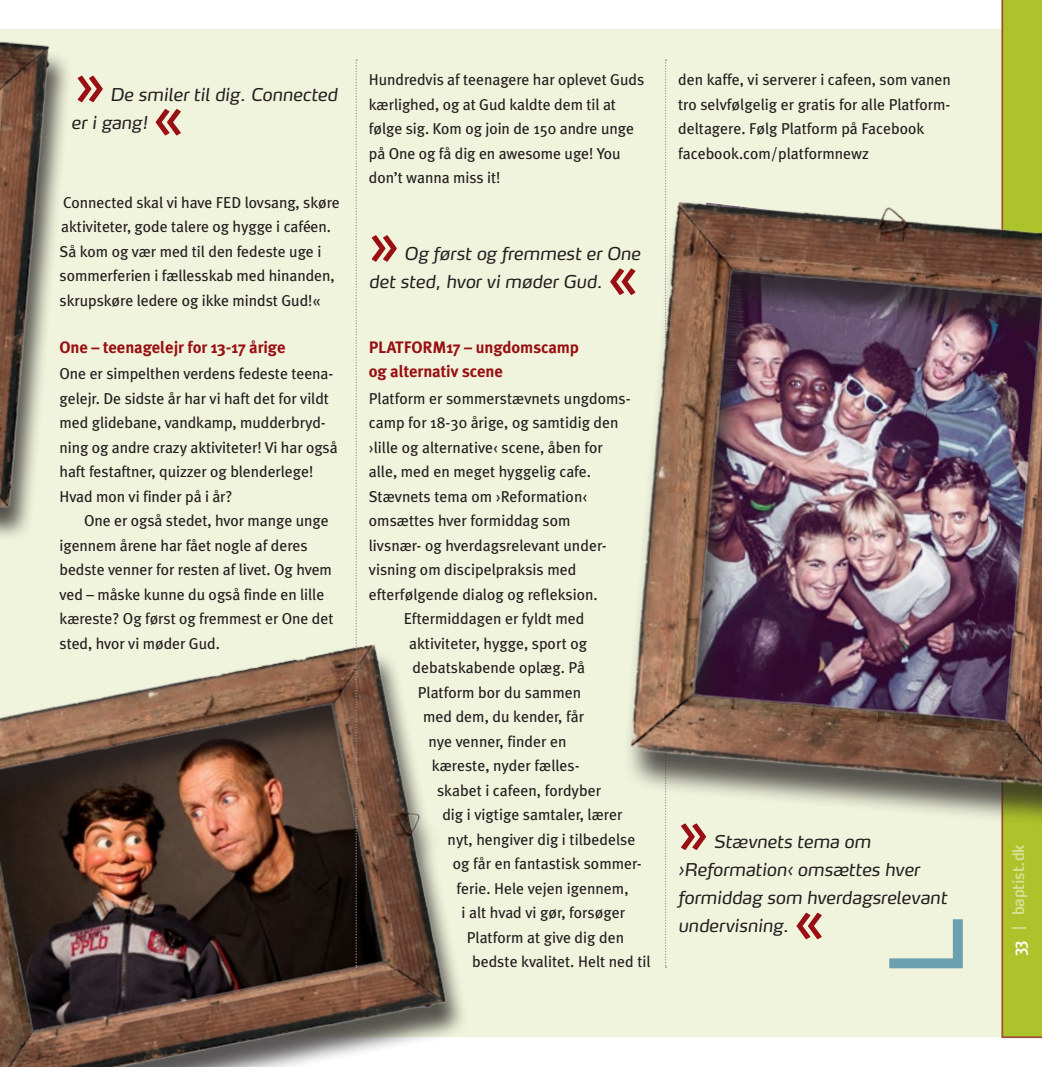
<style>
.page{position:relative;width:1042px;height:1067px;background:#fff}
.page>*{position:absolute;margin:0;border:0;box-sizing:border-box;transform-origin:0 0}
.Citat{font:600 52.5px "Max OT";color:#990f13}
.Citat-2{font:italic 17.5px/28px "Max OT";letter-spacing:-.005em;color:#231f20}
.Mellemrubrik_9_14{font:700 16.62px/24.5px "Meta Plus";letter-spacing:-.005em;color:#990f13}
.Brødtxt_9_14{font:15.75px/24.5px "Meta Plus";letter-spacing:-.005em;color:#231f20}
.Manchet{font:600 15.75px "Max OT";letter-spacing:-.02em;color:#fff;scale:.93 1}
</style>
<div class="page">
<div style="left:0;top:30px;width:1042px;height:1007px;background:#f0f4dc"></div>
<div style="left:0;top:20px;width:73px;height:521px;background:#231f20;opacity:.75"></div>
<img style="left:0;top:20px;width:69px;height:505px">
<img style="left:0;top:644px;width:463px;height:423px">
<svg style="left:665px;top:60px;width:1px;height:907px"></svg>
<svg style="left:355px;top:60px;width:2px;height:907px"></svg>
<svg style="left:1001px;top:0;width:41px;height:1038px;background:#acbe2d"></svg>
<svg style="left:889px;top:919px;width:74px;height:49px"></svg>
<div style="left:622px;top:208px;width:420px;height:619px;background:#231f20;opacity:.75"></div>
<img style="left:622px;top:173px;width:420px;height:632px">
<p class="Citat" style="left:75px;top:51px;width:32px">»</p>
<p class="Citat-2" style="left:71px;top:80px;width:268px;text-indent:39px">De smiler til dig. Connected er i gang!</p>
<p class="Citat" style="left:153px;top:84px;width:32px">«</p>
<p class="Brødtxt_9_14" style="left:60px;top:190px;width:282px">Connected skal vi have FED lovsang, skøre aktiviteter, gode talere og hygge i caféen.<br>Så kom og vær med til den fedeste uge i sommerferien i fællesskab med hinanden, skrupskøre ledere og ikke mindst Gud!«</p>
<p class="Mellemrubrik_9_14" style="left:60px;top:335px;width:227px">One – teenagelejr for 13-17 årige</p>
<p class="Brødtxt_9_14" style="left:60px;top:361px;width:280px">One er simpelthen verdens fedeste teena&shy;gelejr. De sidste år har vi haft det for vildt med glidebane, vandkamp, mudderbryd&shy;ning og andre crazy aktiviteter! Vi har også haft festaftner, quizzer og blenderlege!<br>Hvad mon vi finder på i år?</p>
<p class="Brødtxt_9_14" style="left:60px;top:508px;width:275px;text-indent:25px">One er også stedet, hvor mange unge igennem årene har fået nogle af deres bedste venner for resten af livet. Og hvem ved – måske kunne du også finde en lille kæreste? Og først og fremmest er One det sted, hvor vi møder Gud.</p>
<p class="Brødtxt_9_14" style="left:369px;top:67px;width:277px">Hundredvis af teenagere har oplevet Guds kærlighed, og at Gud kaldte dem til at følge sig. Kom og join de 150 andre unge på One og få dig en awesome uge! You don’t wanna miss it!</p>
<p class="Citat" style="left:369px;top:210px;width:32px">»</p>
<p class="Citat-2" style="left:369px;top:239px;width:273px;text-indent:35px">Og først og fremmest er One det sted, hvor vi møder Gud.</p>
<p class="Citat" style="left:607px;top:244px;width:32px">«</p>
<p class="Mellemrubrik_9_14" style="left:369px;top:335px;width:212px">PLATFORM17 – ungdomscamp og alternativ scene</p>
<p class="Brødtxt_9_14" style="left:369px;top:386px;width:262px">Platform er sommerstævnets ungdoms-</p>
<p class="Brødtxt_9_14" style="left:369px;top:410px;width:251px">camp for 18-30 årige, og samtidig den</p>
<p class="Brødtxt_9_14" style="left:369px;top:435px;width:235px">›lille og alternative‹ scene, åben for</p>
<p class="Brødtxt_9_14" style="left:369px;top:459px;width:224px">alle, med en meget hyggelig cafe.</p>
<p class="Brødtxt_9_14" style="left:369px;top:484px;width:220px">Stævnets tema om ›Reformation‹</p>
<p class="Brødtxt_9_14" style="left:369px;top:508px;width:203px">omsættes hver formiddag som</p>
<p class="Brødtxt_9_14" style="left:369px;top:533px;width:239px">livsnær- og hverdagsrelevant under-</p>
<p class="Brødtxt_9_14" style="left:369px;top:557px;width:209px">visning om discipelpraksis med</p>
<p class="Brødtxt_9_14" style="left:369px;top:582px;width:230px">efterfølgende dialog og refleksion.</p>
<p class="Brødtxt_9_14" style="left:404px;top:606px;width:182px">Eftermiddagen er fyldt med</p>
<p class="Brødtxt_9_14" style="left:409px;top:631px;width:180px">aktiviteter, hygge, sport og</p>
<p class="Brødtxt_9_14" style="left:412px;top:655px;width:174px">debatskabende oplæg. På</p>
<p class="Brødtxt_9_14" style="left:418px;top:680px;width:165px">Platform bor du sammen</p>
<p class="Brødtxt_9_14" style="left:423px;top:704px;width:162px">med dem, du kender, får</p>
<p class="Brødtxt_9_14" style="left:428px;top:729px;width:140px">nye venner, finder en</p>
<p class="Brødtxt_9_14" style="left:432px;top:753px;width:149px">kæreste, nyder fælles-</p>
<p class="Brødtxt_9_14" style="left:437px;top:778px;width:165px">skabet i cafeen, fordyber</p>
<p class="Brødtxt_9_14" style="left:442px;top:802px;width:182px">dig i vigtige samtaler, lærer</p>
<p class="Brødtxt_9_14" style="left:447px;top:827px;width:189px">nyt, hengiver dig i tilbedelse</p>
<p class="Brødtxt_9_14" style="left:453px;top:851px;width:190px">og får en fantastisk sommer-</p>
<p class="Brødtxt_9_14" style="left:456px;top:876px;width:174px">ferie. Hele vejen igennem,</p>
<p class="Brødtxt_9_14" style="left:461px;top:900px;width:165px">i alt hvad vi gør, forsøger</p>
<p class="Brødtxt_9_14" style="left:467px;top:925px;width:159px">Platform at give dig den</p>
<p class="Brødtxt_9_14" style="left:472px;top:949px;width:180px">bedste kvalitet. Helt ned til</p>
<p class="Brødtxt_9_14" style="left:678px;top:67px;width:274px">den kaffe, vi serverer i cafeen, som vanen tro selvfølgelig er gratis for alle Platform&shy;deltagere. Følg Platform på Facebook facebook.com/platformnewz</p>
<p class="Citat" style="left:678px;top:798px;width:32px">»</p>
<p class="Citat-2" style="left:678px;top:827px;width:270px;text-indent:35px">Stævnets tema om ›Reformation‹ omsættes hver formiddag som hverdagsrelevant undervisning.</p>
<p class="Citat" style="left:794px;top:888px;width:32px">«</p>
<p class="Manchet" style="left:1008px;top:930px;width:94px;rotate:-90deg">| baptist.dk</p>
<p class="Manchet" style="left:1008px;top:956px;width:19px;rotate:-90deg">33</p>
</div>
